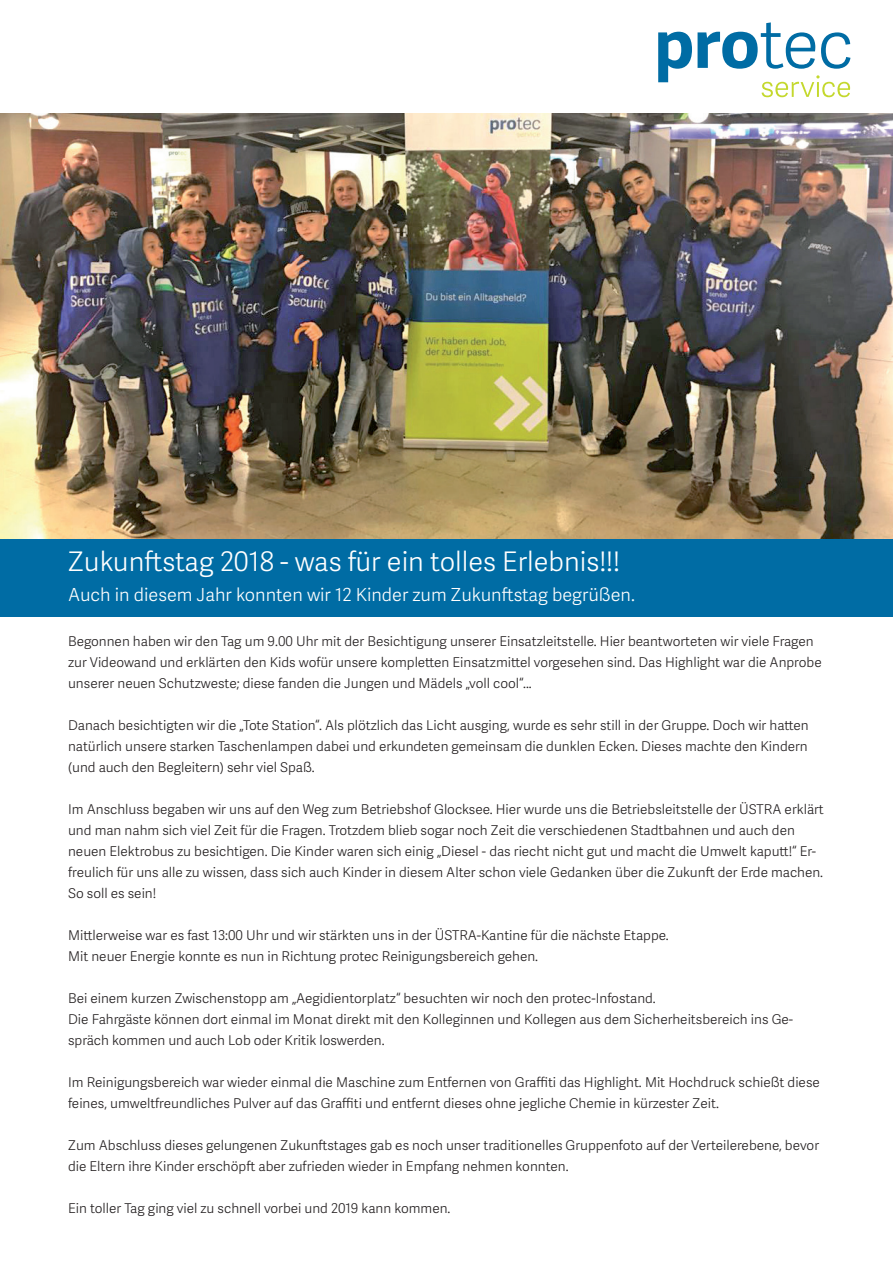
<style>
.page{position:relative;width:893px;height:1263px;background:#fff}
.page>*{position:absolute;margin:0;border:0;box-sizing:border-box;transform-origin:0 0}
.t1{font:27px "Adelle Sans Lt";color:#fff}
.t2{font:18px "Adelle Sans Lt";color:#fff}
.t3{font:13.5px/21px "Adelle Sans Lt";color:#231f20}
</style>
<div class="page">
<div style="left:0;top:509px;width:892px;height:108px;background:#006ca4"></div>
<img style="left:0;top:113px;width:892px;height:426px">
<svg style="left:658px;top:22px;width:192px;height:75px"></svg>
<h1 class="t1" style="left:68px;top:551px;width:553px">Zukunftstag 2018 - was für ein tolles Erlebnis!!!</h1>
<h2 class="t2" style="left:68px;top:588px;width:568px">Auch in diesem Jahr konnten wir 12 Kinder zum Zukunftstag begrüßen.</h2>
<p class="t3" style="left:68px;top:632px;width:755px">Begonnen haben wir den Tag um 9.00 Uhr mit der Besichtigung unserer Einsatzleitstelle. Hier beantworteten wir viele Fragen zur Videowand und erklärten den Kids wofür unsere kompletten Einsatzmittel vorgesehen sind. Das Highlight war die Anprobe unserer neuen Schutzweste; diese fanden die Jungen und Mädels „voll cool“...</p>
<p class="t3" style="left:68px;top:716px;width:742px;text-align:justify">Danach besichtigten wir die „Tote Station“. Als plötzlich das Licht ausging, wurde es sehr still in der Gruppe. Doch wir hatten natürlich unsere starken Taschenlampen dabei und erkundeten gemeinsam die dunklen Ecken. Dieses machte den Kindern (und auch den Begleitern) sehr viel Spaß.</p>
<p class="t3" style="left:68px;top:800px;width:757px">Im Anschluss begaben wir uns auf den Weg zum Betriebshof Glocksee. Hier wurde uns die Betriebsleitstelle der ÜSTRA erklärt und man nahm sich viel Zeit für die Fragen. Trotzdem blieb sogar noch Zeit die verschiedenen Stadtbahnen und auch den neuen Elektrobus zu besichtigen. Die Kinder waren sich einig „Diesel - das riecht nicht gut und macht die Umwelt kaputt!“ Er&shy;freulich für uns alle zu wissen, dass sich auch Kinder in diesem Alter schon viele Gedanken über die Zukunft der Erde machen.<br>So soll es sein!</p>
<p class="t3" style="left:68px;top:926px;width:602px">Mittlerweise war es fast 13:00 Uhr und wir stärkten uns in der ÜSTRA-Kantine für die nächste Etappe.<br>Mit neuer Energie konnte es nun in Richtung protec Reinigungsbereich gehen.</p>
<p class="t3" style="left:68px;top:989px;width:726px">Bei einem kurzen Zwischenstopp am „Aegidientorplatz“ besuchten wir noch den protec-Infostand.<br>Die Fahrgäste können dort einmal im Monat direkt mit den Kolleginnen und Kollegen aus dem Sicherheitsbereich ins Ge&shy;spräch kommen und auch Lob oder Kritik loswerden.</p>
<p class="t3" style="left:68px;top:1073px;width:753px">Im Reinigungsbereich war wieder einmal die Maschine zum Entfernen von Graffiti das Highlight. Mit Hochdruck schießt diese feines, umweltfreundliches Pulver auf das Graffiti und entfernt dieses ohne jegliche Chemie in kürzester Zeit.</p>
<p class="t3" style="left:68px;top:1135px;width:752px">Zum Abschluss dieses gelungenen Zukunftstages gab es noch unser traditionelles Gruppenfoto auf der Verteilerebene, bevor die Eltern ihre Kinder erschöpft aber zufrieden wieder in Empfang nehmen konnten.</p>
<p class="t3" style="left:68px;top:1198px;width:384px">Ein toller Tag ging viel zu schnell vorbei und 2019 kann kommen.</p>
</div>
